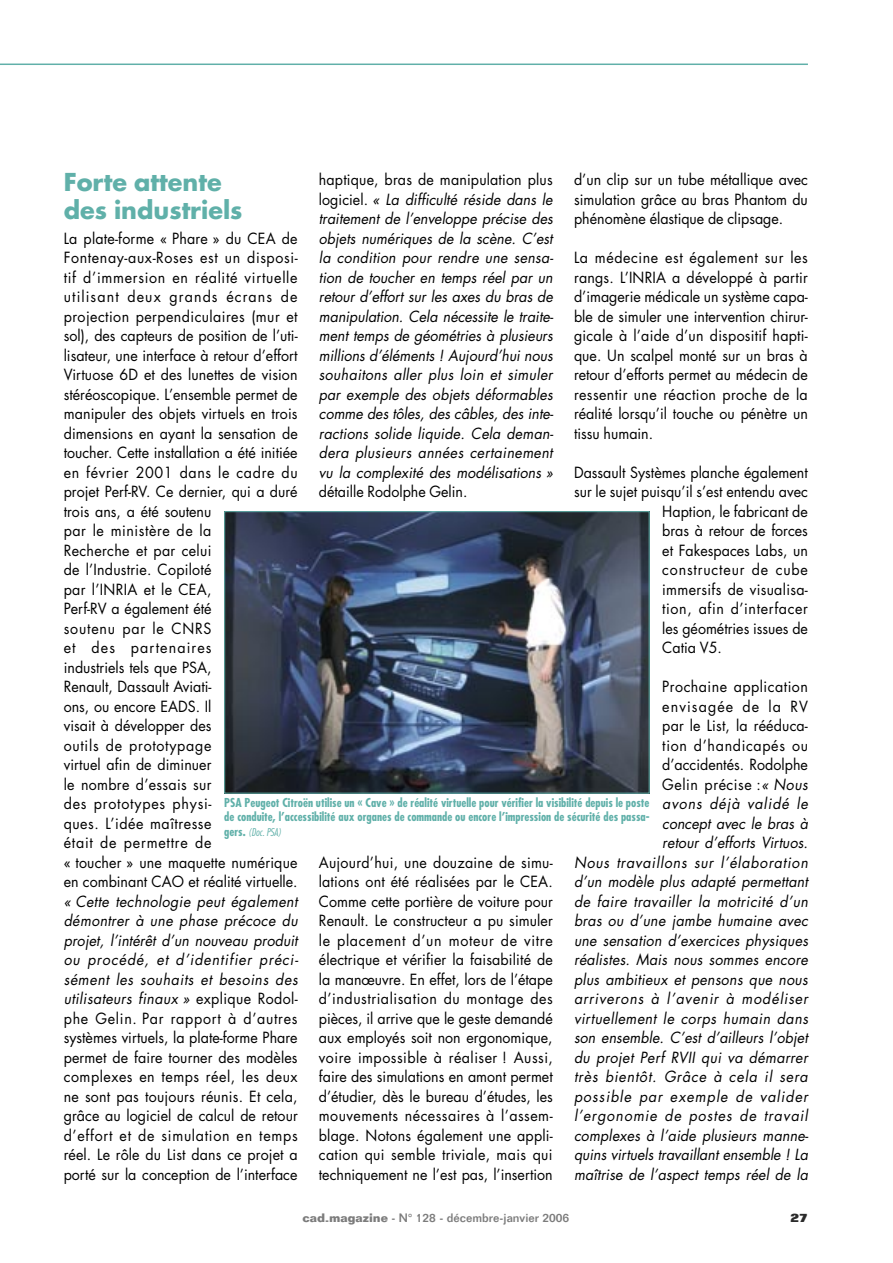
<style>
.page{position:relative;width:893px;height:1263px;background:#fff}
.page>*{position:absolute;margin:0;border:0;box-sizing:border-box;transform-origin:0 0}
.sous_titre{font:700 24px/28.5px "Futura";color:#60b0a9}
.texte{font:15px/19.5px "Futura";letter-spacing:.005em;color:#000;text-align:justify;scale:.95 1}
.texte-2{font:italic 15px/19.5px "Futura";letter-spacing:.02em;color:#000;text-align:justify;scale:.95 1}
.texte-3{font:15px "Futura";letter-spacing:.04em;color:#000;scale:.95 1}
.texte-4{font:15px "Futura";letter-spacing:.06em;color:#000;scale:.95 1}
.legende{font:700 condensed 12px/14.4px "Futura";color:#60b0a9}
.t1{font:500 12px "Folio";color:#7c7c7c}
.t2{font:800 12px "Folio";color:#2a2a2a}
.legende-2{font:italic 300 condensed 10.5px "Futura";color:#60b0a9}
.s1{font-style:italic}
.s2{font-style:normal}
.s3{font-weight:700;font-style:normal;font-size:12px}
.s4{font-weight:700}
</style>
<div class="page">
<hr style="left:0;top:64px;width:808px;height:1px;background:#60b0a9">
<img style="left:226px;top:513px;width:421px;height:278px">
<div style="left:224px;top:511px;width:425px;height:282px;border:1px solid #60b0a9"></div>
<p class="sous_titre" style="left:64px;top:167px;width:180px">Forte attente des industriels</p>
<p class="texte" style="left:64px;top:228px;width:248px;text-align:left">La plate-forme « Phare » du CEA de<br>Fontenay-aux-Roses est un disposi&shy;tif d’immersion en réalité virtuelle utilisant deux grands écrans de projection perpendiculaires (mur et sol), des capteurs de position de l’uti&shy;lisateur, une interface à retour d’effort<br>Virtuose 6D et des lunettes de vision stéréoscopique. L’ensemble permet de manipuler des objets virtuels en trois dimensions en ayant la sensation de toucher. Cette installation a été initiée en février 2001 dans le cadre du projet Perf-RV. Ce dernier, qui a duré trois ans, a été soutenu<br>par le ministère de la<br>Recherche et par celui<br>de l’Industrie. Copiloté<br>par l’INRIA et le CEA,<br>Perf-RV a également été<br>soutenu par le CNRS<br>et des partenaires<br>industriels tels que PSA,<br>Renault, Dassault Aviati-<br>ons, ou encore EADS. Il<br>visait à développer des<br>outils de prototypage<br>virtuel afin de diminuer<br>le nombre d’essais sur<br>des prototypes physi-<br>ques. L’idée maîtresse<br>était de permettre de<br>« toucher » une maquette numérique en combinant CAO et réalité virtuelle. <span class="s1">« Cette technologie peut également démontrer à une phase précoce du projet, l’intérêt d’un nouveau produit ou procédé, et d’identifier préci&shy;sément les souhaits et besoins des utilisateurs finaux »</span> explique Rodol&shy;phe Gelin. Par rapport à d’autres systèmes virtuels, la plate-forme Phare permet de faire tourner des modèles complexes en temps réel, les deux ne sont pas toujours réunis. Et cela, grâce au logiciel de calcul de retour d’effort et de simulation en temps réel. Le rôle du List dans ce projet a porté sur la conception de l’interface</p>
<p class="texte-2" style="left:319px;top:170px;width:248px"><span class="s2">haptique, bras de manipulation plus logiciel.</span> « La difficulté réside dans le traitement de l’enveloppe précise des objets numériques de la scène. C’est la condition pour rendre une sensa&shy;tion de toucher en temps réel par un retour d’effort sur les axes du bras de manipulation. Cela nécessite le traite&shy;ment temps de géométries à plusieurs millions d’éléments ! Aujourd’hui nous souhaitons aller plus loin et simuler par exemple des objets déformables comme des tôles, des câbles, des inte&shy;ractions solide liquide. Cela deman&shy;dera plusieurs années certainement vu la complexité des modélisations » <span class="s2">détaille Rodolphe Gelin.</span></p>
<p class="texte" style="left:574px;top:170px;width:248px">d’un clip sur un tube métallique avec simulation grâce au bras Phantom du phénomène élastique de clipsage.</p>
<p class="texte" style="left:574px;top:248px;width:248px">La médecine est également sur les rangs. L’INRIA a développé à partir d’imagerie médicale un système capa&shy;ble de simuler une intervention chirur&shy;gicale à l’aide d’un dispositif hapti&shy;que. Un scalpel monté sur un bras à retour d’efforts permet au médecin de ressentir une réaction proche de la réalité lorsqu’il touche ou pénètre un tissu humain.</p>
<p class="texte" style="left:574px;top:462px;width:248px">Dassault Systèmes planche également</p>
<p class="texte" style="left:574px;top:482px;width:248px">sur le sujet puisqu’il s’est entendu avec</p>
<p class="texte" style="left:662px;top:501px;width:155px">Haption, le fabricant de</p>
<p class="texte" style="left:662px;top:521px;width:155px">bras à retour de forces</p>
<p class="texte" style="left:662px;top:540px;width:155px">et Fakespaces Labs, un</p>
<p class="texte-4" style="left:662px;top:560px;width:155px">constructeur de cube</p>
<p class="texte" style="left:662px;top:579px;width:155px">immersifs de visualisa-</p>
<p class="texte-3" style="left:662px;top:599px;width:155px">tion, afin d’interfacer</p>
<p class="texte" style="left:662px;top:618px;width:155px">les géométries issues de</p>
<p class="texte" style="left:662px;top:638px;width:64px">Catia V5.</p>
<p class="texte-2" style="left:574px;top:677px;width:248px;text-align:right"><span class="s2">Prochaine application<br>envisagée de la RV<br>par le List, la rééduca-<br>tion d’handicapés ou<br>d’accidentés. Rodolphe<br>Gelin précise :</span>« Nous<br>avons déjà validé le<br>concept avec le bras à<br>retour d’efforts Virtuos.<br>Nous travaillons sur l’élaboration d’un modèle plus adapté permettant de faire travailler la motricité d’un bras ou d’une jambe humaine avec une sensation d’exercices physiques réalistes. Mais nous sommes encore plus ambitieux et pensons que nous arriverons à l’avenir à modéliser virtuellement le corps humain dans son ensemble. C’est d’ailleurs l’objet du projet Perf RVII qui va démarrer très bientôt. Grâce à cela il sera possible par exemple de valider l’ergonomie de postes de travail complexes à l’aide plusieurs manne&shy;quins virtuels travaillant ensemble ! La maîtrise de l’aspect temps réel de la</p>
<p class="legende" style="left:224px;top:795px;width:427px">PSA Peugeot Citroën utilise un « Cave » de réalité virtuelle pour vérifier la visibilité depuis le poste de conduite, l’accessibilité aux organes de commande ou encore l’impression de sécurité des passa-</p>
<p class="legende-2" style="left:224px;top:826px;width:58px"><span class="s3">gers.</span> (Doc. PSA)</p>
<p class="texte" style="left:319px;top:852px;width:248px">Aujourd’hui, une douzaine de simu&shy;lations ont été réalisées par le CEA.<br>Comme cette portière de voiture pour Renault. Le constructeur a pu simuler le placement d’un moteur de vitre électrique et vérifier la faisabilité de la manœuvre. En effet, lors de l’étape d’industrialisation du montage des pièces, il arrive que le geste demandé aux employés soit non ergonomique, voire impossible à réaliser ! Aussi, faire des simulations en amont permet d’étudier, dès le bureau d’études, les mouvements nécessaires à l’assem&shy;blage. Notons également une appli&shy;cation qui semble triviale, mais qui techniquement ne l’est pas, l’insertion</p>
<p class="t1" style="left:302px;top:1210px;width:268px"><span class="s4">cad-magazine</span> - N° 128 - décembre-janvier 2006</p>
<p class="t2" style="left:791px;top:1210px;width:19px">27</p>
</div>
